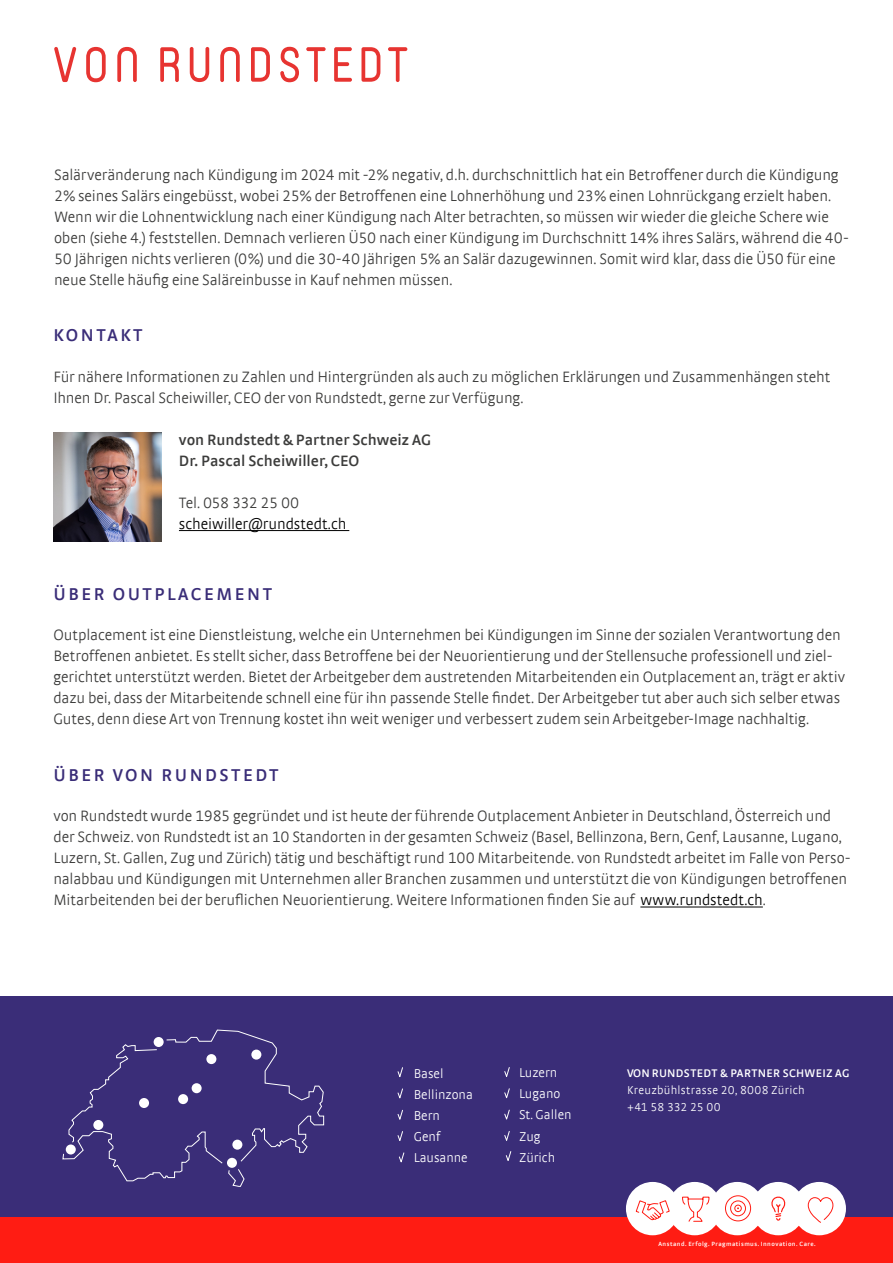
<style>
.page{position:relative;width:893px;height:1263px;background:#fff}
.page>*{position:absolute;margin:0;border:0;box-sizing:border-box;transform-origin:0 0}
.t1{font:600 18px "Strada TF";letter-spacing:.14em;color:#3a2d78}
.t2{font:300 15.75px/21px "Strada TF";letter-spacing:-.005em;color:#3c3c3b}
.t3{font:600 15.75px/21px "Strada TF";color:#3c3c3b}
.t4{font:300 15.75px "Strada TF";letter-spacing:-.005em;color:#000}
.t5{font:300 15.75px "Strada TF";letter-spacing:-.03em;color:#3c3c3b}
.t6{font:300 13.5px/21px "Strada TF";color:#fff}
.t7{font:300 12px/17.2px "Strada TF";letter-spacing:.02em;color:#fff}
.t8{font:600 11.7px "Strada TF";letter-spacing:.025em;color:#fff}
.t9{font:600 6.3px "Strada TF";letter-spacing:.07em;color:#fff}
.s1{color:#000}
</style>
<div class="page">
<svg style="left:54px;top:47px;width:353px;height:35px"></svg>
<hr style="left:179px;top:530px;width:170px;height:1px;background:#000">
<img style="left:53px;top:433px;width:109px;height:108px">
<hr style="left:640px;top:907px;width:123px;height:1px;background:#000">
<div style="left:0;top:996px;width:893px;height:221px;background:#3a2d78"></div>
<div style="left:0;top:1217px;width:893px;height:46px;background:#ff1c13"></div>
<div style="left:711px;top:1182px;width:53px;height:53px;background:#fff;border-radius:50%"></div>
<div style="left:668px;top:1182px;width:53px;height:53px;background:#fff;border-radius:50%"></div>
<div style="left:626px;top:1182px;width:53px;height:53px;background:#fff;border-radius:50%"></div>
<svg style="left:635px;top:1200px;width:35px;height:20px"></svg>
<svg style="left:682px;top:1197px;width:27px;height:25px"></svg>
<svg style="left:724px;top:1183px;width:121px;height:51px"></svg>
<svg style="left:397px;top:1067px;width:6px;height:10px"></svg>
<svg style="left:397px;top:1088px;width:6px;height:11px"></svg>
<svg style="left:397px;top:1110px;width:6px;height:10px"></svg>
<svg style="left:397px;top:1131px;width:6px;height:10px"></svg>
<svg style="left:504px;top:1067px;width:6px;height:10px"></svg>
<svg style="left:504px;top:1088px;width:6px;height:11px"></svg>
<svg style="left:504px;top:1109px;width:6px;height:11px"></svg>
<svg style="left:504px;top:1131px;width:6px;height:10px"></svg>
<svg style="left:399px;top:1152px;width:5px;height:11px"></svg>
<svg style="left:506px;top:1151px;width:5px;height:10px"></svg>
<svg style="left:62px;top:1030px;width:262px;height:157px"></svg>
<div style="left:251px;top:1049px;width:10px;height:10px;background:#fff;border-radius:50%"></div>
<div style="left:192px;top:1083px;width:10px;height:10px;background:#fff;border-radius:50%"></div>
<div style="left:139px;top:1098px;width:10px;height:10px;background:#fff;border-radius:50%"></div>
<div style="left:93px;top:1120px;width:10px;height:10px;background:#fff;border-radius:50%"></div>
<div style="left:154px;top:1037px;width:10px;height:10px;background:#fff;border-radius:50%"></div>
<div style="left:66px;top:1144px;width:10px;height:10px;background:#fff;border-radius:50%"></div>
<div style="left:227px;top:1158px;width:10px;height:10px;background:#fff;border-radius:50%"></div>
<div style="left:206px;top:1054px;width:10px;height:10px;background:#fff;border-radius:50%"></div>
<div style="left:178px;top:1094px;width:10px;height:10px;background:#fff;border-radius:50%"></div>
<div style="left:232px;top:1140px;width:10px;height:10px;background:#fff;border-radius:50%"></div>
<p class="t2" style="left:54px;top:164px;width:796px">Salärveränderung nach Kündigung im 2024 mit -2% negativ, d.h. durchschnittlich hat ein Betroffener durch die Kündigung 2% seines Salärs eingebüsst, wobei 25% der Betroffenen eine Lohnerhöhung und 23% einen Lohnrückgang erzielt haben.<br>Wenn wir die Lohnentwicklung nach einer Kündigung nach Alter betrachten, so müssen wir wieder die gleiche Schere wie oben (siehe 4.) feststellen. Demnach verlieren Ü50 nach einer Kündigung im Durchschnitt 14% ihres Salärs, während die 40- 50 Jährigen nichts verlieren (0%) und die 30-40 Jährigen 5% an Salär dazugewinnen. Somit wird klar, dass die Ü50 für eine neue Stelle häufig eine Saläreinbusse in Kauf nehmen müssen.</p>
<p class="t1" style="left:53px;top:324px;width:91px">KONTAKT</p>
<p class="t2" style="left:53px;top:366px;width:778px">Für nähere Informationen zu Zahlen und Hintergründen als auch zu möglichen Erklärungen und Zusammenhängen steht<br>Ihnen Dr. Pascal Scheiwiller, CEO der von Rundstedt, gerne zur Verfügung.</p>
<p class="t3" style="left:179px;top:428px;width:254px">von Rundstedt &amp; Partner Schweiz AG<br>Dr. Pascal Scheiwiller, CEO</p>
<p class="t5" style="left:179px;top:493px;width:122px">Tel. 058 332 25 00</p>
<p class="t4" style="left:179px;top:514px;width:169px">scheiwiller@rundstedt.ch</p>
<p class="t1" style="left:53px;top:583px;width:220px">ÜBER OUTPLACEMENT</p>
<p class="t2" style="left:53px;top:624px;width:793px">Outplacement ist eine Dienstleistung, welche ein Unternehmen bei Kündigungen im Sinne der sozialen Verantwortung den Betroffenen anbietet. Es stellt sicher, dass Betroffene bei der Neuorientierung und der Stellensuche professionell und ziel&shy;gerichtet unterstützt werden. Bietet der Arbeitgeber dem austretenden Mitarbeitenden ein Outplacement an, trägt er aktiv dazu bei, dass der Mitarbeitende schnell eine für ihn passende Stelle findet. Der Arbeitgeber tut aber auch sich selber etwas Gutes, denn diese Art von Trennung kostet ihn weit weniger und verbessert zudem sein Arbeitgeber-Image nachhaltig.</p>
<p class="t1" style="left:53px;top:764px;width:227px">ÜBER VON RUNDSTEDT</p>
<p class="t2" style="left:53px;top:805px;width:799px">von Rundstedt wurde 1985 gegründet und ist heute der führende Outplacement Anbieter in Deutschland, Österreich und der Schweiz. von Rundstedt ist an 10 Standorten in der gesamten Schweiz (Basel, Bellinzona, Bern, Genf, Lausanne, Lugano, Luzern, St. Gallen, Zug und Zürich) tätig und beschäftigt rund 100 Mitarbeitende. von Rundstedt arbeitet im Falle von Perso&shy;nalabbau und Kündigungen mit Unternehmen aller Branchen zusammen und unterstützt die von Kündigungen betroffenen Mitarbeitenden bei der beruflichen Neuorientierung. Weitere Informationen finden Sie auf <span class="s1">www.rundstedt.ch</span>.</p>
<p class="t6" style="left:414px;top:1062px;width:61px">Basel<br>Bellinzona<br>Bern<br>Genf<br>Lausanne</p>
<p class="t6" style="left:519px;top:1062px;width:54px">Luzern<br>Lugano<br>St. Gallen<br>Zug<br>Zürich</p>
<p class="t8" style="left:627px;top:1066px;width:224px">VON RUNDSTEDT &amp; PARTNER SCHWEIZ AG</p>
<p class="t7" style="left:627px;top:1081px;width:179px">Kreuzbühlstrasse 20, 8008 Zürich +41 58 332 25 00</p>
<p class="t9" style="left:658px;top:1240px;width:159px">Anstand. Erfolg. Pragmatismus. Innovation. Care.</p>
</div>
